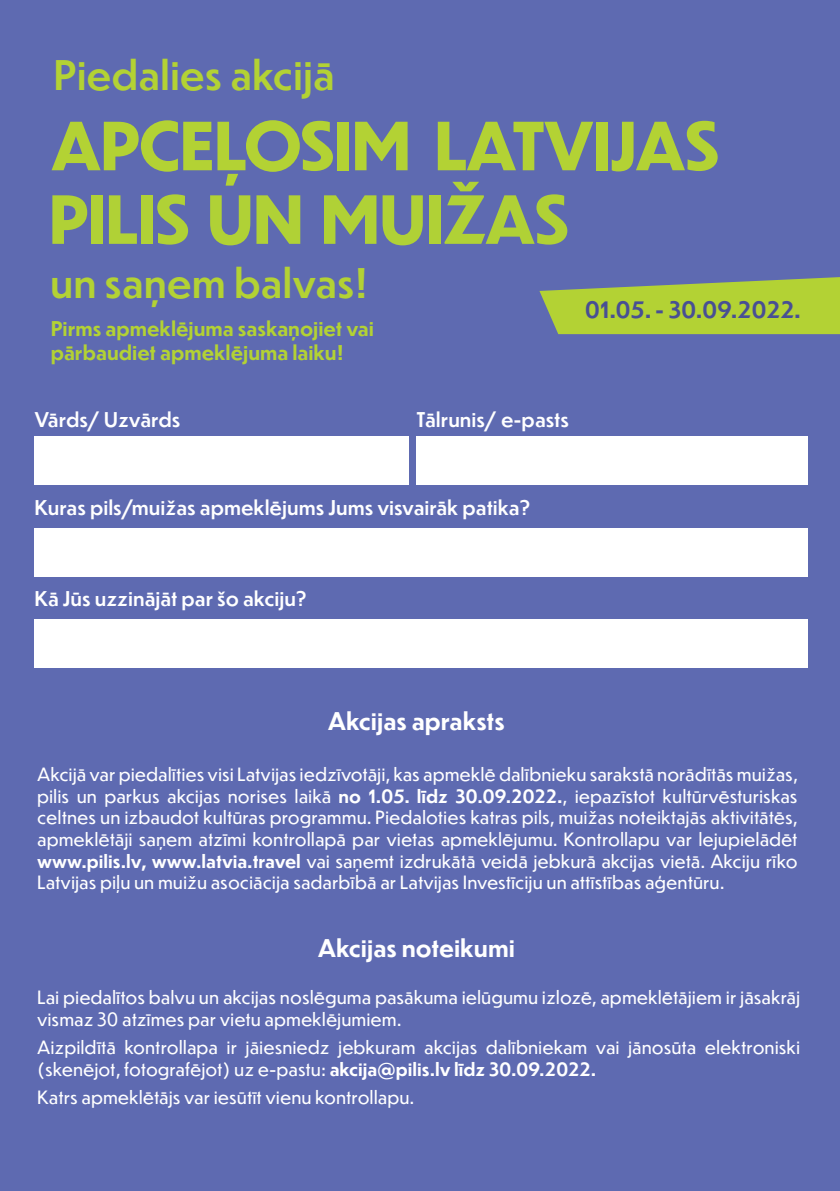
<style>
.page{position:relative;width:840px;height:1191px;background:#fff}
.page>*{position:absolute;margin:0;border:0;box-sizing:border-box;transform-origin:0 0}
.t1{font:700 65px "Dunbar Tall";color:#b3d234}
.t2{font:700 65px "Dunbar Tall";color:#b0d136}
.t3{font:500 40px "Dunbar Text";color:#b3d234}
.t4{font:700 24px "Dunbar Text";color:#fff}
.t5{font:700 22.2px "Dunbar Text";color:#484f94}
.t6{font:500 20px "Dunbar Text";color:#fff}
.t7{font:700 20px/24px "Dunbar Text";color:#b3d234}
.t8{font:18px/21.6px "Dunbar Text";color:#fff}
.s1{font-weight:700}
</style>
<div class="page">
<div style="left:0;top:0;width:839px;height:1191px;background:#5e6ab1"></div>
<svg style="left:539px;top:277px;width:300px;height:57px;background:#a5c247"></svg>
<div style="left:34px;top:619px;width:773px;height:49px;background:#fff"></div>
<div style="left:34px;top:528px;width:773px;height:48px;background:#fff"></div>
<div style="left:34px;top:436px;width:375px;height:48px;background:#fff"></div>
<div style="left:416px;top:436px;width:391px;height:48px;background:#fff"></div>
<h2 class="t3" style="left:53px;top:46px;width:282px">Piedalies akcijā</h2>
<h1 class="t1" style="left:51px;top:98px;width:668px">APCEĻOSIM LATVIJAS</h1>
<h1 class="t2" style="left:49px;top:172px;width:520px">PILIS UN MUIŽAS</h1>
<h2 class="t3" style="left:50px;top:254px;width:319px">un saņem balvas!</h2>
<p class="t5" style="left:584px;top:293px;width:217px">01.05. - 30.09.2022.</p>
<p class="t7" style="left:51px;top:316px;width:324px">Pirms apmeklējuma saskaņojiet vai pārbaudiet apmeklējuma laiku!</p>
<p class="t6" style="left:34px;top:405px;width:148px">Vārds/ Uzvārds</p>
<p class="t6" style="left:416px;top:405px;width:154px">Tālrunis/ e-pasts</p>
<p class="t6" style="left:34px;top:493px;width:497px">Kuras pils/muižas apmeklējums Jums visvairāk patika?</p>
<p class="t6" style="left:34px;top:583px;width:274px">Kā Jūs uzzinājāt par šo akciju?</p>
<h3 class="t4" style="left:327px;top:703px;width:178px">Akcijas apraksts</h3>
<p class="t8" style="left:37px;top:763px;width:762px;text-align:justify">Akcijā var piedalīties visi Latvijas iedzīvotāji, kas apmeklē dalībnieku sarakstā norādītās muižas, pilis un parkus akcijas norises laikā <span class="s1">no 1.05. līdz 30.09.2022.</span>, iepazīstot kultūrvēsturiskas celtnes un izbaudot kultūras programmu. Piedaloties katras pils, muižas noteiktajās aktivitātēs, apmeklētāji saņem atzīmi kontrollapā par vietas apmeklējumu. Kontrollapu var lejupielādēt <span class="s1">www.pilis.lv, www.latvia.travel</span> vai saņemt izdrukātā veidā jebkurā akcijas vietā. Akciju rīko Latvijas piļu un muižu asociācija sadarbībā ar Latvijas Investīciju un attīstības aģentūru.</p>
<h3 class="t4" style="left:317px;top:930px;width:198px">Akcijas noteikumi</h3>
<p class="t8" style="left:37px;top:986px;width:764px">Lai piedalītos balvu un akcijas noslēguma pasākuma ielūgumu izlozē, apmeklētājiem ir jāsakrāj vismaz 30 atzīmes par vietu apmeklējumiem.</p>
<p class="t8" style="left:37px;top:1035px;width:764px">Aizpildītā kontrollapa ir jāiesniedz jebkuram akcijas dalībniekam vai jānosūta elektroniski (skenējot, fotografējot) uz e-pastu: <span class="s1">akcija@pilis.lv līdz 30.09.2022.</span></p>
<p class="t8" style="left:37px;top:1085px;width:379px">Katrs apmeklētājs var iesūtīt vienu kontrollapu.</p>
</div>
